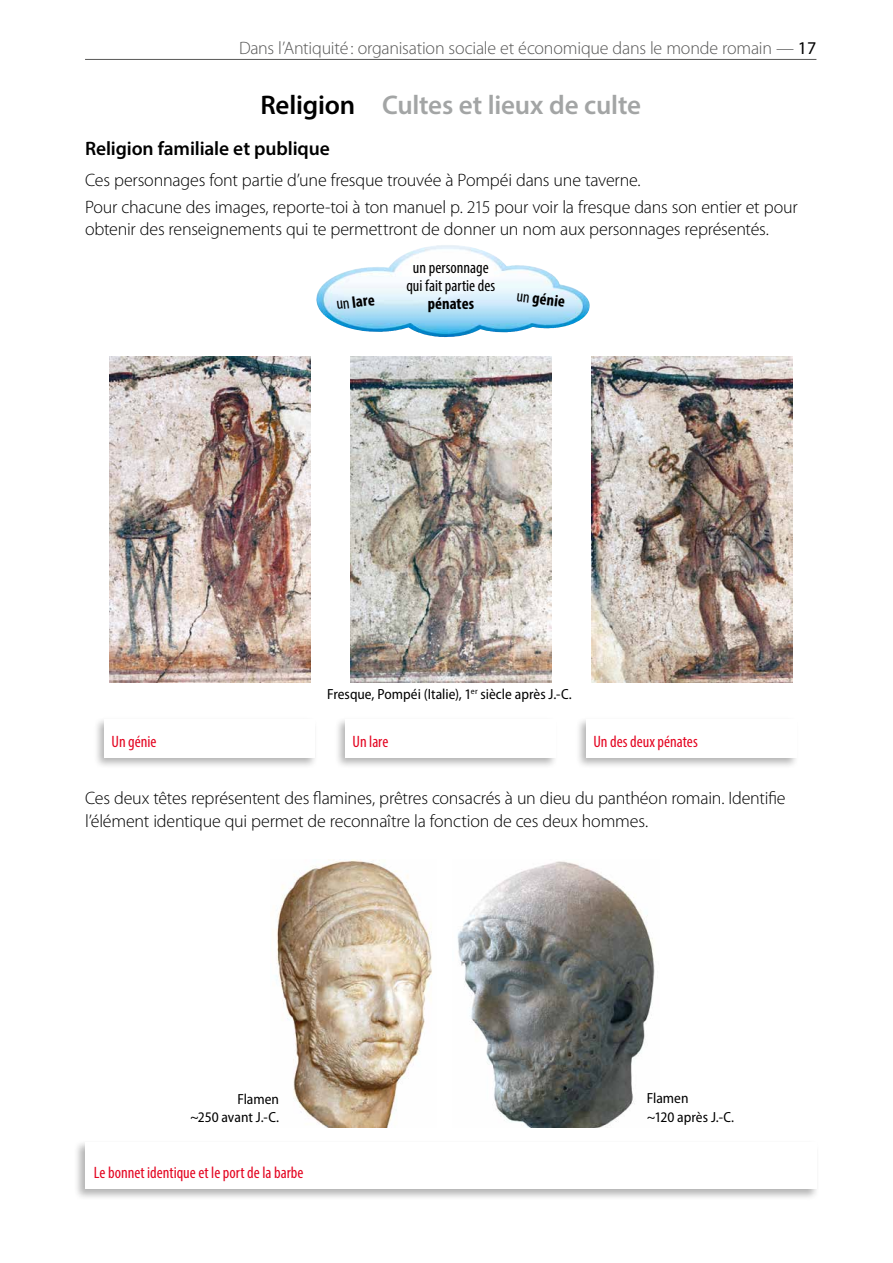
<style>
.page{position:relative;width:893px;height:1263px;background:#fff}
.page>*{position:absolute;margin:0;border:0;box-sizing:border-box;transform-origin:0 0}
.t1{font:600 27px "Myriad Pro";letter-spacing:-.01em;color:#a3a5a5}
.t2{font:600 19.5px "Myriad Pro";letter-spacing:-.005em;color:#000}
.t3{font:300 18px/26.7px "Myriad Pro";letter-spacing:-.015em;color:#000}
.t4{font:300 18px "Myriad Pro";letter-spacing:-.015em;color:#575756}
.t5{font:condensed 16.5px "Myriad Pro";color:#e40521}
.t6{font:condensed 16.5px/18px "Myriad Pro";color:#000;text-align:center}
.t7{font:700 condensed 16.5px "Myriad Pro";letter-spacing:.005em;color:#000}
.t8{font:semi-condensed 14.7px/18.8px "Myriad Pro";color:#000;text-align:right}
.s1{font-weight:400;color:#000}
.s2{color:#000}
.s3{font-weight:400}
</style>
<div class="page">
<hr style="left:85px;top:59px;width:731px;height:1px;background:#575756">
<img style="left:316px;top:245px;width:126px;height:76px">
<img style="left:109px;top:357px;width:201px;height:325px">
<div style="left:93px;top:716px;width:225px;height:53px;background:#000;opacity:.3"></div>
<div style="left:105px;top:719px;width:210px;height:39px;background:#fff"></div>
<img style="left:350px;top:357px;width:201px;height:325px">
<div style="left:334px;top:716px;width:225px;height:53px;background:#000;opacity:.3"></div>
<div style="left:346px;top:719px;width:210px;height:39px;background:#fff"></div>
<img style="left:591px;top:357px;width:201px;height:325px">
<div style="left:575px;top:716px;width:225px;height:53px;background:#000;opacity:.3"></div>
<div style="left:587px;top:719px;width:210px;height:39px;background:#fff"></div>
<img style="left:275px;top:860px;width:157px;height:267px">
<img style="left:457px;top:861px;width:198px;height:266px">
<div style="left:73px;top:1139px;width:746px;height:62px;background:#000;opacity:.3"></div>
<div style="left:85px;top:1142px;width:731px;height:47px;background:#fff"></div>
<p class="t4" style="left:239px;top:38px;width:579px">Dans l’Antiquité : organisation sociale et économique dans le monde romain — <span class="s1">17</span></p>
<h1 class="t1" style="left:260px;top:88px;width:382px"><span class="s2">Religion</span> Cultes et lieux de culte</h1>
<p class="t2" style="left:85px;top:136px;width:246px">Religion familiale et publique</p>
<p class="t3" style="left:85px;top:167px;width:714px">Ces personnages font partie d’une fresque trouvée à Pompéi dans une taverne.<br>Pour chacune des images, reporte-toi à ton manuel p. 215 pour voir la fresque dans son entier et pour</p>
<p class="t3" style="left:85px;top:216px;width:685px">obtenir des renseignements qui te permettront de donner un nom aux personnages représentés.</p>
<p class="t6" style="left:406px;top:258px;width:90px">un personnage qui fait partie des</p>
<p class="t7" style="left:335px;top:294px;width:40px;rotate:-7deg"><span class="s3">un</span> lare</p>
<p class="t7" style="left:428px;top:293px;width:48px">pénates</p>
<p class="t7" style="left:518px;top:285px;width:50px;rotate:7deg"><span class="s3">un</span> génie</p>
<p class="t8" style="left:327px;top:685px;width:246px">Fresque, Pompéi (Italie), 1<sup>er</sup> siècle après J.-C.</p>
<p class="t5" style="left:112px;top:731px;width:46px">Un génie</p>
<p class="t5" style="left:353px;top:731px;width:37px">Un lare</p>
<p class="t5" style="left:593px;top:731px;width:106px">Un des deux pénates</p>
<p class="t3" style="left:85px;top:787px;width:702px;line-height:22.5px">Ces deux têtes représentent des flamines, prêtres consacrés à un dieu du panthéon romain. Identifie l’élément identique qui permet de reconnaître la fonction de ces deux hommes.</p>
<p class="t8" style="left:190px;top:1090px;width:90px">Flamen<br>~250 avant J.-C.</p>
<p class="t8" style="left:647px;top:1089px;width:89px;text-align:left">Flamen<br>~120 après J.-C.</p>
<p class="t5" style="left:94px;top:1163px;width:211px">Le bonnet identique et le port de la barbe</p>
</div>
